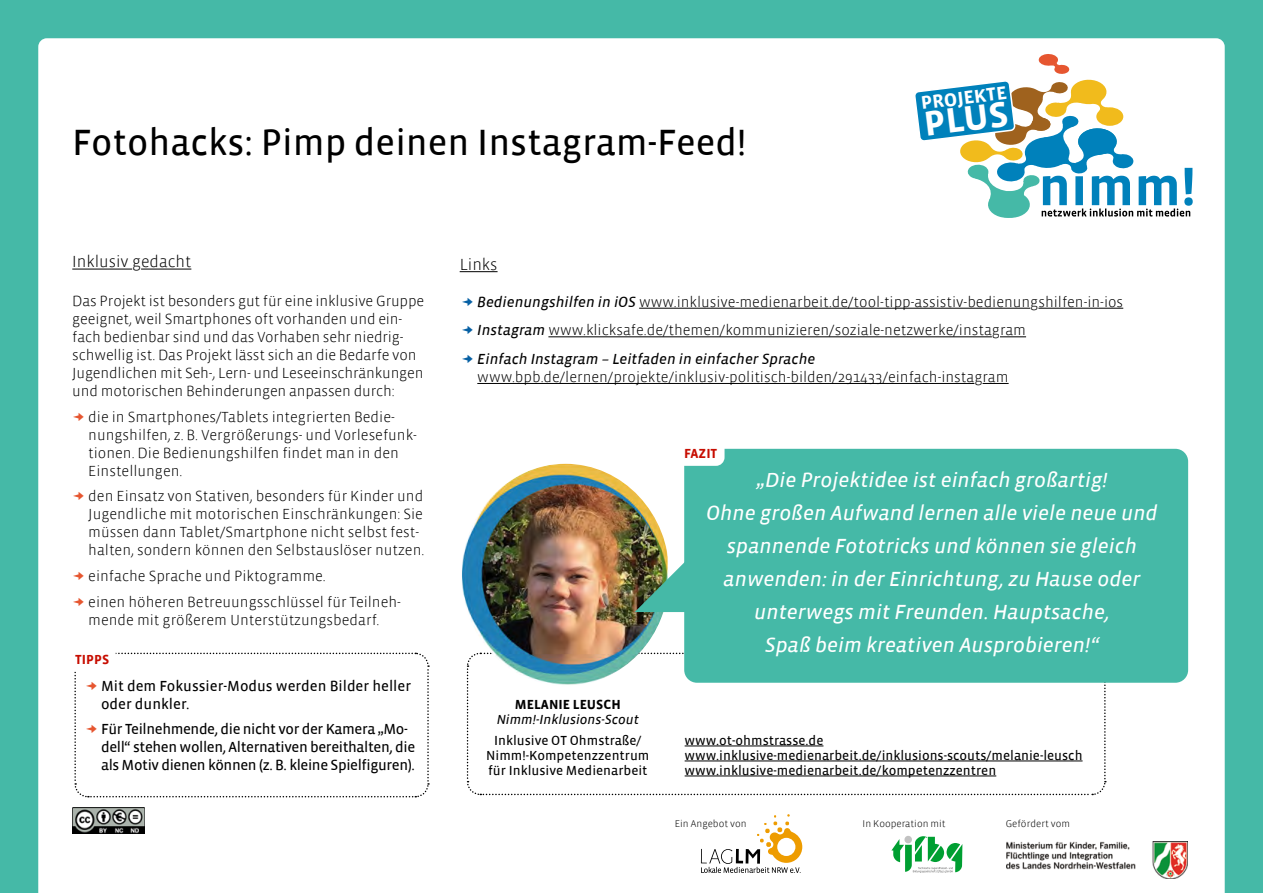
<style>
.page{position:relative;width:1263px;height:893px;background:#45b9a7}
.page>*{position:absolute;margin:0;border:0;box-sizing:border-box;transform-origin:0 0}
.t1{font:37.5px "Vista Sans Reg";color:#000}
.t2{font:700 36px "Vista Sans";color:#fff}
.t3{font:italic 21px/33px "Vista Sans Reg";color:#fff;text-align:center}
.t4{font:700 18.9px "Vista Sans";color:#fff}
.t5{font:300 16.5px "Vista Sans";color:#000}
.t6{font:300 15px/18px "Vista Sans";color:#000}
.t7{font:15px/18px "Vista Sans Reg";letter-spacing:-.025em;color:#000}
.t8{font:15px/18px "Vista Sans Reg";color:#000}
.t9{font:italic 15px "Vista Sans Reg";color:#000}
.t10{font:13.5px/15px "Vista Sans Reg";color:#000;text-align:center}
.t11{font:italic 13.5px "Vista Sans Reg";color:#000}
.t12{font:700 13.5px "Vista Sans";color:#000}
.t13{font:700 13.5px "Vista Sans";color:#c70d01}
.t14{font:300 10.05px "Vista Sans";color:#000}
.s1{font-family:"Vista Sans Reg";font-weight:400;font-style:italic}
</style>
<div class="page">
<div style="left:38px;top:38px;width:1187px;height:855px;background:#fff"></div>
<div style="left:443px;top:484px;width:745px;height:270px;background:#fff;border-radius:13px"></div>
<svg style="left:466px;top:652px;width:640px;height:144px"></svg>
<div style="left:684px;top:449px;width:504px;height:234px;background:#45b9a7;border-radius:13px"></div>
<hr style="left:72px;top:269px;width:60px;height:1px;background:#000">
<hr style="left:141px;top:269px;width:50px;height:1px;background:#000">
<hr style="left:460px;top:271px;width:38px;height:1px;background:#000">
<img style="left:461px;top:464px;width:208px;height:222px">
<div style="left:676px;top:430px;width:48px;height:36px;background:#fff;border-radius:9px"></div>
<div style="left:67px;top:635px;width:49px;height:36px;background:#fff;border-radius:9px"></div>
<div style="left:995px;top:833px;width:202px;height:50px;background:#fff"></div>
<img style="left:1006px;top:841px;width:181px;height:37px">
<svg style="left:891px;top:836px;width:71px;height:37px;background:#99d6ac"></svg>
<svg style="left:701px;top:814px;width:101px;height:59px;background:#eae1cf"></svg>
<hr style="left:685px;top:746px;width:138px;height:1px;background:#000">
<hr style="left:685px;top:761px;width:397px;height:1px;background:#000">
<hr style="left:685px;top:776px;width:311px;height:1px;background:#000">
<img style="left:635px;top:555px;width:50px;height:57px">
<hr style="left:639px;top:308px;width:391px;height:1px;background:#000">
<hr style="left:1038px;top:308px;width:85px;height:1px;background:#000">
<hr style="left:548px;top:336px;width:444px;height:1px;background:#000">
<svg style="left:1000px;top:336px;width:26px;height:1px"></svg>
<hr style="left:477px;top:383px;width:497px;height:1px;background:#000">
<svg style="left:982px;top:383px;width:27px;height:1px"></svg>
<svg style="left:914px;top:53px;width:279px;height:167px;background:#bcd6d8"></svg>
<img style="left:72px;top:808px;width:73px;height:25px">
<svg style="left:74px;top:412px;width:10px;height:9px"></svg>
<svg style="left:74px;top:492px;width:10px;height:8px"></svg>
<svg style="left:74px;top:572px;width:10px;height:8px"></svg>
<svg style="left:74px;top:597px;width:10px;height:9px"></svg>
<div style="left:74px;top:652px;width:356px;height:146px;background:#fff"></div>
<svg style="left:463px;top:297px;width:10px;height:9px"></svg>
<svg style="left:463px;top:326px;width:10px;height:8px"></svg>
<svg style="left:463px;top:355px;width:10px;height:8px"></svg>
<h1 class="t1" style="left:72px;top:124px;width:675px">Fotohacks: Pimp deinen Instagram-Feed!</h1>
<p class="t4" style="left:920px;top:94px;width:88px;rotate:-7deg">PROJEKTE</p>
<h2 class="t2" style="left:922px;top:105px;width:86px;rotate:-7deg">PLUS</h2>
<p class="t5" style="left:72px;top:253px;width:121px">Inklusiv gedacht</p>
<p class="t6" style="left:72px;top:292px;width:353px">Das Projekt ist besonders gut für eine inklusive Gruppe geeignet, weil Smartphones oft vorhanden und ein&shy;fach bedienbar sind und das Vorhaben sehr niedrig&shy;schwellig ist. Das Projekt lässt sich an die Bedarfe von Jugendlichen mit Seh-, Lern- und Leseeinschränkungen und motorischen Behinderungen anpassen durch:</p>
<p class="t6" style="left:88px;top:408px;width:330px">die in Smartphones/Tablets integrierten Bedie&shy;nungshilfen, z. B. Vergrößerungs- und Vorlesefunk&shy;tionen. Die Bedienungshilfen findet man in den Einstellungen.</p>
<p class="t6" style="left:88px;top:488px;width:337px">den Einsatz von Stativen, besonders für Kinder und Jugendliche mit motorischen Einschränkungen: Sie müssen dann Tablet/Smartphone nicht selbst fest&shy;halten, sondern können den Selbstauslöser nutzen.</p>
<p class="t6" style="left:88px;top:563px;width:314px;line-height:25.7px">einfache Sprache und Piktogramme.<br>einen höheren Betreuungsschlüssel für Teilneh-</p>
<p class="t6" style="left:88px;top:611px;width:293px">mende mit größerem Unterstützungsbedarf.</p>
<p class="t13" style="left:75px;top:652px;width:36px">TIPPS</p>
<p class="t8" style="left:101px;top:678px;width:312px">Mit dem Fokussier-Modus werden Bilder heller oder dunkler.</p>
<p class="t7" style="left:101px;top:720px;width:316px">Für Teilnehmende, die nicht vor der Kamera „Mo&shy;dell“ stehen wollen, Alternativen bereithalten, die als Motiv dienen können (z. B. kleine Spielfiguren).</p>
<p class="t5" style="left:460px;top:256px;width:39px">Links</p>
<p class="t6" style="left:477px;top:288px;width:647px;line-height:28.7px"><span class="s1">Bedienungshilfen in iOS</span> www.inklusive-medienarbeit.de/tool-tipp-assistiv-bedienungshilfen-in-ios<br><span class="s1">Instagram</span> www.klicksafe.de/themen/kommunizieren/soziale-netzwerke/instagram</p>
<p class="t9" style="left:477px;top:351px;width:339px">Einfach Instagram – Leitfaden in einfacher Sprache</p>
<p class="t6" style="left:477px;top:368px;width:533px">www.bpb.de/lernen/projekte/inklusiv-politisch-bilden/291433/einfach-instagram</p>
<p class="t13" style="left:684px;top:446px;width:35px">FAZIT</p>
<p class="t3" style="left:706px;top:464px;width:453px">„Die Projektidee ist einfach großartig!<br>Ohne großen Aufwand lernen alle viele neue und spannende Fototricks und können sie gleich anwenden: in der Einrichtung, zu Hause oder unterwegs mit Freunden. Hauptsache,<br>Spaß beim kreativen Ausprobieren!“</p>
<p class="t12" style="left:515px;top:697px;width:107px">MELANIE LEUSCH</p>
<p class="t11" style="left:497px;top:712px;width:144px">Nimm!-Inklusions-Scout</p>
<p class="t10" style="left:486px;top:733px;width:165px">Inklusive OT Ohmstraße/<br>Nimm!-Kompetenzzentrum für Inklusive Medienarbeit</p>
<p class="t10" style="left:685px;top:733px;width:399px;text-align:left">www.ot-ohmstrasse.de www.inklusive-medienarbeit.de/inklusions-scouts/melanie-leusch www.inklusive-medienarbeit.de/kompetenzzentren</p>
<p class="t14" style="left:675px;top:819px;width:73px">Ein Angebot von</p>
<p class="t14" style="left:862px;top:819px;width:85px">In Kooperation mit</p>
<p class="t14" style="left:1006px;top:819px;width:66px">Gefördert vom</p>
</div>
